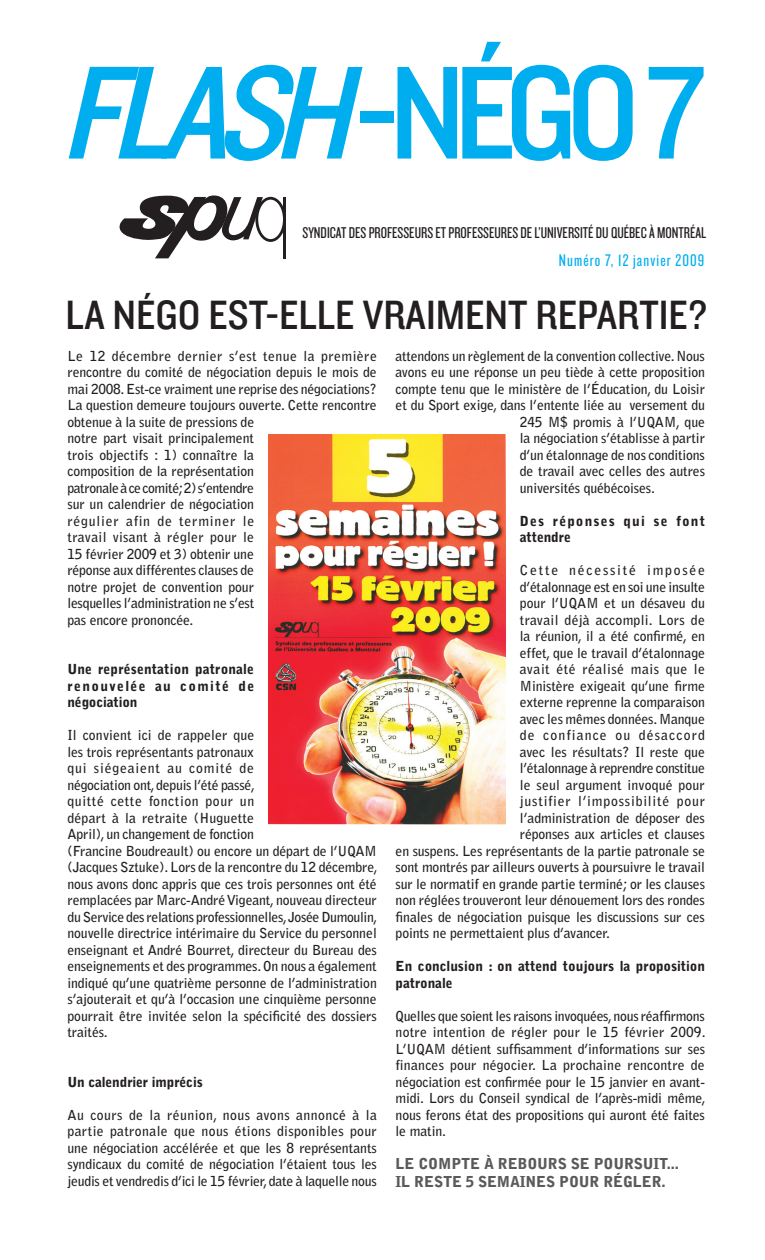
<style>
.page{position:relative;width:765px;height:1260px;background:#fff}
.page>*{position:absolute;margin:0;border:0;box-sizing:border-box;transform-origin:0 0}
.t1{font:137.5px "Knockout HTF30 Junior Welterwt";color:#00aeef}
.t2{font:42.5px "Knockout HTF30 Junior Welterwt";color:#231f20}
.t3{font:17.5px "Knockout HTF28 Junior Featherwt";letter-spacing:.065em;color:#00aeef}
.t4{font:16.25px "Knockout HTF28 Junior Featherwt";color:#231f20}
.t5{font:900 15px/18px "Bell Gothic";letter-spacing:-.01em;color:#5a5a5d}
.t6{font:700 13.75px/16.5px "Bell Gothic";letter-spacing:-.01em;color:#231f20;text-align:justify}
.t7{font:900 13.75px/16.5px "Bell Gothic";letter-spacing:-.005em;color:#231f20}
.t8{font:900 13.75px/16.5px "Bell Gothic";letter-spacing:.085em;color:#231f20}
.t9{font:700 13.75px "Bell Gothic";letter-spacing:.06em;color:#231f20}
.t10{font:700 13.75px "Bell Gothic";letter-spacing:.015em;color:#231f20}
.t11{font:700 13.75px "Bell Gothic";letter-spacing:.01em;color:#231f20}
.t12{font:700 13.75px "Bell Gothic";letter-spacing:.035em;color:#231f20}
.t13{font:700 13.75px "Bell Gothic";letter-spacing:.08em;color:#231f20}
.t14{font:700 13.75px "Bell Gothic";letter-spacing:.13em;color:#231f20}
.s1{font-style:italic}
</style>
<div class="page">
<svg style="left:119px;top:195px;width:164px;height:63px"></svg>
<hr style="left:283px;top:197px;width:3px;height:62px;background:#231f20">
<img style="left:268px;top:434px;width:238px;height:391px">
<h1 class="t1" style="left:60px;top:41px;width:645px"><span class="s1">FLASH</span>-NÉGO 7</h1>
<p class="t4" style="left:302px;top:225px;width:405px">SYNDICAT DES PROFESSEURS ET PROFESSEURES DE L’UNIVERSITÉ DU QUÉBEC À MONTRÉAL</p>
<p class="t3" style="left:559px;top:251px;width:147px">Numéro 7, 12 janvier 2009</p>
<h2 class="t2" style="left:66px;top:293px;width:643px">LA NÉGO EST-ELLE VRAIMENT REPARTIE?</h2>
<p class="t6" style="left:67px;top:348px;width:311px;text-align:left">Le 12 décembre dernier s’est tenue la première rencontre du comité de négociation depuis le mois de mai 2008. Est-ce vraiment une reprise des négociations?<br>La question demeure toujours ouverte. Cette rencontre obtenue à la suite de pressions de<br>notre part visait principalement<br>trois objectifs : 1) connaître la<br>composition de la représentation<br>patronale à ce comité; 2) s’entendre<br>sur un calendrier de négociation<br>régulier afin de terminer le<br>travail visant à régler pour le<br>15 février 2009 et 3) obtenir une<br>réponse aux différentes clauses de<br>notre projet de convention pour<br>lesquelles l’administration ne s’est<br>pas encore prononcée.</p>
<p class="t7" style="left:67px;top:661px;width:188px;text-align:justify">Une représentation patronale renouvelée au comité de négociation</p>
<p class="t6" style="left:67px;top:727px;width:312px;text-align:left">Il convient ici de rappeler que<br>les trois représentants patronaux<br>qui siégeaient au comité de<br>négociation ont, depuis l’été passé,<br>quitté cette fonction pour un<br>départ à la retraite (Huguette<br>April), un changement de fonction<br>(Francine Boudreault) ou encore un départ de l’UQAM (Jacques Sztuke). Lors de la rencontre du 12 décembre, nous avons donc appris que ces trois personnes ont été remplacées par Marc-André Vigeant, nouveau directeur du Service des relations professionnelles, Josée Dumoulin, nouvelle directrice intérimaire du Service du personnel enseignant et André Bourret, directeur du Bureau des enseignements et des programmes. On nous a également indiqué qu’une quatrième personne de l’administration s’ajouterait et qu’à l’occasion une cinquième personne pourrait être invitée selon la spécificité des dossiers traités.</p>
<p class="t7" style="left:67px;top:1074px;width:137px">Un calendrier imprécis</p>
<p class="t6" style="left:67px;top:1107px;width:311px">Au cours de la réunion, nous avons annoncé à la partie patronale que nous étions disponibles pour une négociation accélérée et que les 8 représentants syndicaux du comité de négociation l’étaient tous les jeudis et vendredis d’ici le 15 février, date à laquelle nous</p>
<p class="t6" style="left:396px;top:348px;width:311px">attendons un règlement de la convention collective. Nous</p>
<p class="t6" style="left:396px;top:364px;width:311px">avons eu une réponse un peu tiède à cette proposition</p>
<p class="t6" style="left:396px;top:381px;width:311px">compte tenu que le ministère de l’Éducation, du Loisir</p>
<p class="t6" style="left:396px;top:397px;width:311px">et du Sport exige, dans l’entente liée au versement du</p>
<p class="t6" style="left:520px;top:414px;width:187px">245 M$ promis à l’UQAM, que</p>
<p class="t6" style="left:520px;top:430px;width:187px">la négociation s’établisse à partir</p>
<p class="t6" style="left:520px;top:447px;width:187px">d’un étalonnage de nos conditions</p>
<p class="t6" style="left:520px;top:463px;width:187px">de travail avec celles des autres</p>
<p class="t6" style="left:520px;top:480px;width:136px">universités québécoises.</p>
<p class="t8" style="left:520px;top:513px;width:187px">Des réponses qui se font attendre</p>
<p class="t14" style="left:520px;top:562px;width:187px">Cette nécessité imposée</p>
<p class="t6" style="left:520px;top:579px;width:187px">d’étalonnage est en soi une insulte</p>
<p class="t6" style="left:520px;top:595px;width:187px">pour l’UQAM et un désaveu du</p>
<p class="t10" style="left:520px;top:612px;width:187px">travail déjà accompli. Lors de</p>
<p class="t6" style="left:520px;top:628px;width:187px">la réunion, il a été confirmé, en</p>
<p class="t6" style="left:520px;top:645px;width:187px">effet, que le travail d’étalonnage</p>
<p class="t12" style="left:520px;top:661px;width:187px">avait été réalisé mais que le</p>
<p class="t6" style="left:520px;top:678px;width:186px">Ministère exigeait qu’une firme</p>
<p class="t6" style="left:520px;top:694px;width:187px">externe reprenne la comparaison</p>
<p class="t6" style="left:520px;top:711px;width:187px">avec les mêmes données. Manque</p>
<p class="t13" style="left:520px;top:727px;width:187px">de confiance ou désaccord</p>
<p class="t6" style="left:520px;top:744px;width:187px">avec les résultats? Il reste que</p>
<p class="t6" style="left:520px;top:760px;width:187px">l’étalonnage à reprendre constitue</p>
<p class="t11" style="left:520px;top:777px;width:187px">le seul argument invoqué pour</p>
<p class="t9" style="left:520px;top:793px;width:187px">justifier l’impossibilité pour</p>
<p class="t6" style="left:520px;top:810px;width:187px">l’administration de déposer des</p>
<p class="t6" style="left:520px;top:826px;width:187px">réponses aux articles et clauses</p>
<p class="t6" style="left:396px;top:843px;width:311px">en suspens. Les représentants de la partie patronale se</p>
<p class="t6" style="left:396px;top:859px;width:311px">sont montrés par ailleurs ouverts à poursuivre le travail</p>
<p class="t6" style="left:396px;top:876px;width:311px">sur le normatif en grande partie terminé; or les clauses</p>
<p class="t6" style="left:396px;top:892px;width:311px">non réglées trouveront leur dénouement lors des rondes</p>
<p class="t6" style="left:396px;top:909px;width:311px">finales de négociation puisque les discussions sur ces</p>
<p class="t6" style="left:396px;top:925px;width:216px">points ne permettaient plus d’avancer.</p>
<p class="t7" style="left:396px;top:958px;width:311px">En conclusion : on attend toujours la proposition patronale</p>
<p class="t6" style="left:396px;top:1008px;width:312px">Quelles que soient les raisons invoquées, nous réaffirmons notre intention de régler pour le 15 février 2009.<br>L’UQAM détient suffisamment d’informations sur ses finances pour négocier. La prochaine rencontre de négociation est confirmée pour le 15 janvier en avant&shy;midi. Lors du Conseil syndical de l’après-midi même, nous ferons état des propositions qui auront été faites le matin.</p>
<p class="t5" style="left:396px;top:1154px;width:285px">LE COMPTE À REBOURS SE POURSUIT...<br>IL RESTE 5 SEMAINES POUR RÉGLER.</p>
</div>
